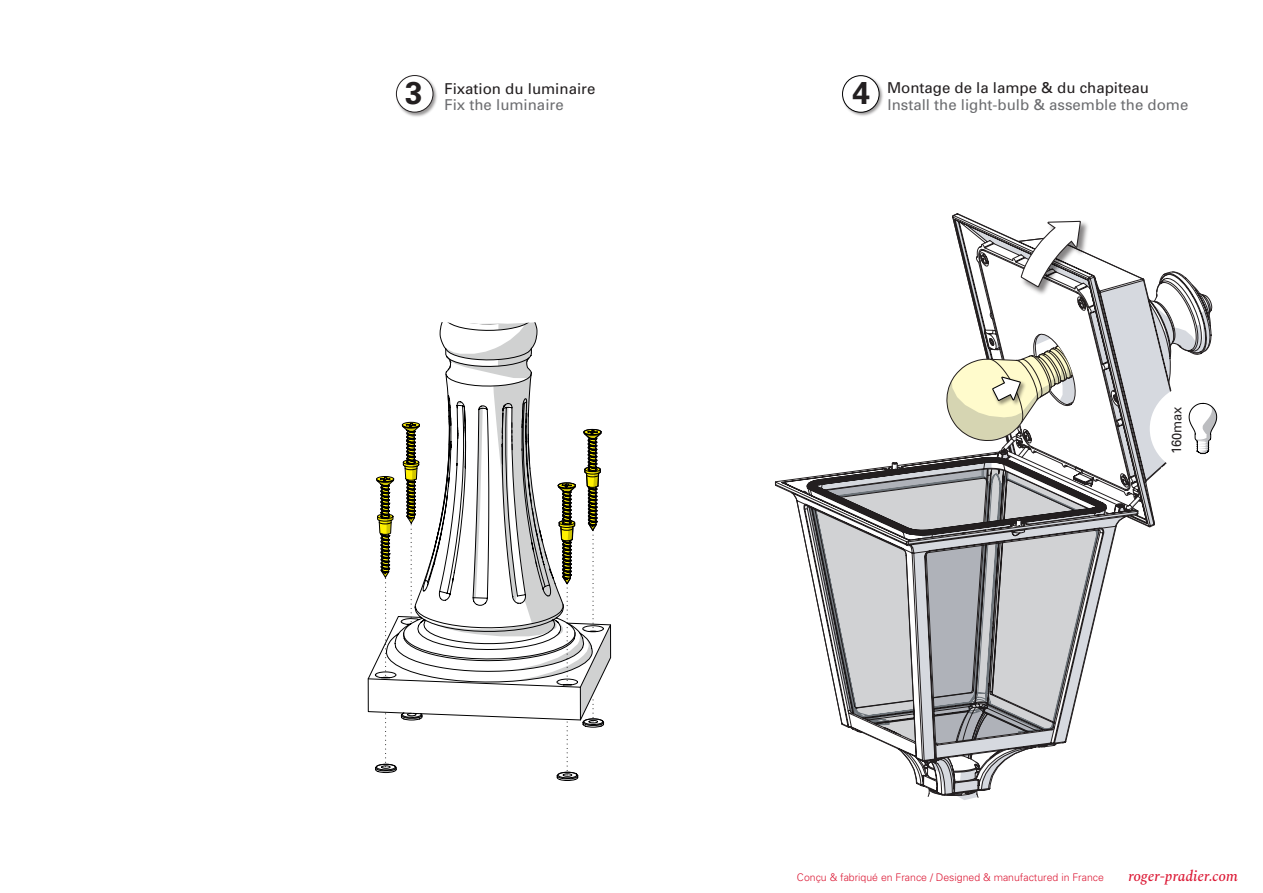
<style>
.page{position:relative;width:1263px;height:893px;background:#fff}
.page>*{position:absolute;margin:0;border:0;box-sizing:border-box;transform-origin:0 0}
.t1{font:15px "Univers";color:#6c6d70}
.t2{font:15px "Univers";color:#231f20}
.t3{font:italic 500 15px "Spectral";color:#dc1a36}
.t4{font:13.5px "Univers";color:#262324;scale:.95 1}
.t5{font:300 10.5px "Univers";color:#dc1a36}
</style>
<div class="page">
<svg style="left:367px;top:325px;width:245px;height:395px"></svg>
<svg style="left:440px;top:322px;width:97px;height:3px"></svg>
<svg style="left:375px;top:712px;width:48px;height:61px"></svg>
<svg style="left:376px;top:421px;width:49px;height:256px"></svg>
<svg style="left:557px;top:428px;width:45px;height:256px"></svg>
<svg style="left:556px;top:697px;width:48px;height:84px"></svg>
<img style="left:395px;top:75px;width:42px;height:42px">
<div style="left:396px;top:76px;width:37px;height:36px;background:#fff;border-radius:50%"></div>
<div style="left:396px;top:75px;width:37px;height:38px;border:1px solid #231f20;border-radius:50%"></div>
<svg style="left:1142px;top:278px;width:30px;height:250px"></svg>
<svg style="left:1153px;top:271px;width:59px;height:84px"></svg>
<svg style="left:803px;top:221px;width:339px;height:577px"></svg>
<div style="left:1150px;top:383px;width:95px;height:91px;background:#fff;border-radius:50%"></div>
<svg style="left:1188px;top:403px;width:29px;height:52px"></svg>
<p class="t1" style="left:405px;top:96px;width:160px"><sup>3</sup> Fix the luminaire</p>
<p class="t2" style="left:887px;top:79px;width:263px">Montage de la lampe &amp; du chapiteau</p>
<p class="t2" style="left:444px;top:80px;width:152px">Fixation du luminaire</p>
<p class="t1" style="left:852px;top:96px;width:338px"><sup>4</sup> Install the light-bulb &amp; assemble the dome</p>
<p class="t4" style="left:1169px;top:454px;width:52px;rotate:-90deg">160max</p>
<p class="t5" style="left:797px;top:871px;width:308px">Conçu &amp; fabriqué en France / Designed &amp; manufactured in France</p>
<p class="t3" style="left:1128px;top:865px;width:111px">roger-pradier.com</p>
</div>
